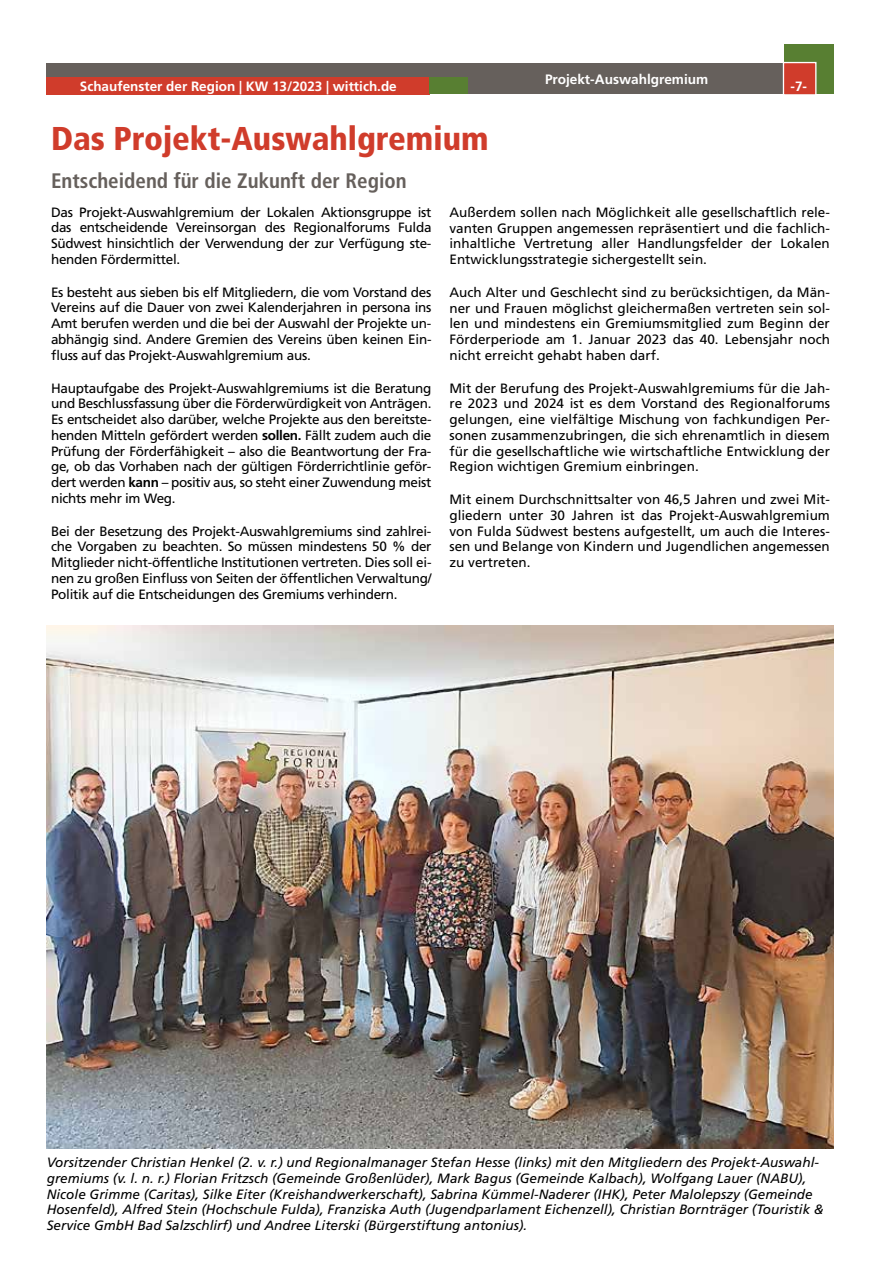
<style>
.page{position:relative;width:881px;height:1263px;background:#fff}
.page>*{position:absolute;margin:0;border:0;box-sizing:border-box;transform-origin:0 0}
.t1{font:900 condensed 33px "Frutiger LT";color:#d03c2b}
.t2{font:700 condensed 21px "Frutiger LT";color:#66605c}
.t3{font:700 13.65px "Frutiger LT";color:#fff}
.t4{font:13.5px/15.8px "Frutiger LT";letter-spacing:-.01em;color:#000;text-align:justify}
.t5{font:italic 13.5px/15.8px "Frutiger LT";color:#000}
.t6{font:700 13.5px "Frutiger LT";color:#fff}
.s1{font-weight:700}
</style>
<div class="page">
<div style="left:47px;top:63px;width:786px;height:31px;background:#66605c"></div>
<div style="left:784px;top:44px;width:49px;height:50px;background:#587f32"></div>
<div style="left:782px;top:62px;width:34px;height:34px;background:#d03c2b;border:1px solid #fff"></div>
<div style="left:47px;top:77px;width:382px;height:17px;background:#d03c2b"></div>
<div style="left:429px;top:77px;width:38px;height:17px;background:#587f32"></div>
<img style="left:47px;top:625px;width:786px;height:523px">
<p class="t3" style="left:544px;top:71px;width:165px">Projekt-Auswahlgremium</p>
<p class="t6" style="left:80px;top:78px;width:318px">Schaufenster der Region | KW 13/2023 | wittich.de</p>
<p class="t6" style="left:790px;top:79px;width:18px">-7-</p>
<h1 class="t1" style="left:51px;top:119px;width:439px">Das Projekt-Auswahlgremium</h1>
<h2 class="t2" style="left:51px;top:168px;width:357px">Entscheidend für die Zukunft der Region</h2>
<p class="t4" style="left:51px;top:204px;width:382px">Das Projekt-Auswahlgremium der Lokalen Aktionsgruppe ist das entscheidende Vereinsorgan des Regionalforums Fulda Südwest hinsichtlich der Verwendung der zur Verfügung ste&shy;henden Fördermittel.</p>
<p class="t4" style="left:51px;top:284px;width:382px">Es besteht aus sieben bis elf Mitgliedern, die vom Vorstand des Vereins auf die Dauer von zwei Kalenderjahren in persona ins Amt berufen werden und die bei der Auswahl der Projekte un&shy;abhängig sind. Andere Gremien des Vereins üben keinen Ein&shy;fluss auf das Projekt-Auswahlgremium aus.</p>
<p class="t4" style="left:51px;top:380px;width:382px">Hauptaufgabe des Projekt-Auswahlgremiums ist die Beratung und Beschlussfassung über die Förderwürdigkeit von Anträgen.<br>Es entscheidet also darüber, welche Projekte aus den bereitste&shy;henden Mitteln gefördert werden <span class="s1">sollen.</span> Fällt zudem auch die Prüfung der Förderfähigkeit – also die Beantwortung der Fra&shy;ge, ob das Vorhaben nach der gültigen Förderrichtlinie geför&shy;dert werden <span class="s1">kann</span> – positiv aus, so steht einer Zuwendung meist nichts mehr im Weg.</p>
<p class="t4" style="left:51px;top:523px;width:382px">Bei der Besetzung des Projekt-Auswahlgremiums sind zahlrei&shy;che Vorgaben zu beachten. So müssen mindestens 50 % der Mitglieder nicht-öffentliche Institutionen vertreten. Dies soll ei&shy;nen zu großen Einfluss von Seiten der öffentlichen Verwaltung/ Politik auf die Entscheidungen des Gremiums verhindern.</p>
<p class="t4" style="left:449px;top:204px;width:382px">Außerdem sollen nach Möglichkeit alle gesellschaftlich rele&shy;vanten Gruppen angemessen repräsentiert und die fachlich&shy;inhaltliche Vertretung aller Handlungsfelder der Lokalen Entwicklungsstrategie sichergestellt sein.</p>
<p class="t4" style="left:449px;top:284px;width:382px">Auch Alter und Geschlecht sind zu berücksichtigen, da Män&shy;ner und Frauen möglichst gleichermaßen vertreten sein sol&shy;len und mindestens ein Gremiumsmitglied zum Beginn der Förderperiode am 1. Januar 2023 das 40. Lebensjahr noch nicht erreicht gehabt haben darf.</p>
<p class="t4" style="left:449px;top:380px;width:382px">Mit der Berufung des Projekt-Auswahlgremiums für die Jah&shy;re 2023 und 2024 ist es dem Vorstand des Regionalforums gelungen, eine vielfältige Mischung von fachkundigen Per&shy;sonen zusammenzubringen, die sich ehrenamtlich in diesem für die gesellschaftliche wie wirtschaftliche Entwicklung der Region wichtigen Gremium einbringen.</p>
<p class="t4" style="left:449px;top:492px;width:382px">Mit einem Durchschnittsalter von 46,5 Jahren und zwei Mit&shy;gliedern unter 30 Jahren ist das Projekt-Auswahlgremium von Fulda Südwest bestens aufgestellt, um auch die Interes&shy;sen und Belange von Kindern und Jugendlichen angemessen zu vertreten.</p>
<p class="t5" style="left:47px;top:1154px;width:778px">Vorsitzender Christian Henkel (2. v. r.) und Regionalmanager Stefan Hesse (links) mit den Mitgliedern des Projekt-Auswahl&shy;gremiums (v. l. n. r.) Florian Fritzsch (Gemeinde Großenlüder), Mark Bagus (Gemeinde Kalbach), Wolfgang Lauer (NABU), Nicole Grimme (Caritas), Silke Eiter (Kreishandwerkerschaft), Sabrina Kümmel-Naderer (IHK), Peter Malolepszy (Gemeinde Hosenfeld), Alfred Stein (Hochschule Fulda), Franziska Auth (Jugendparlament Eichenzell), Christian Bornträger (Touristik &amp; Service GmbH Bad Salzschlirf) und Andree Literski (Bürgerstiftung antonius).</p>
</div>
